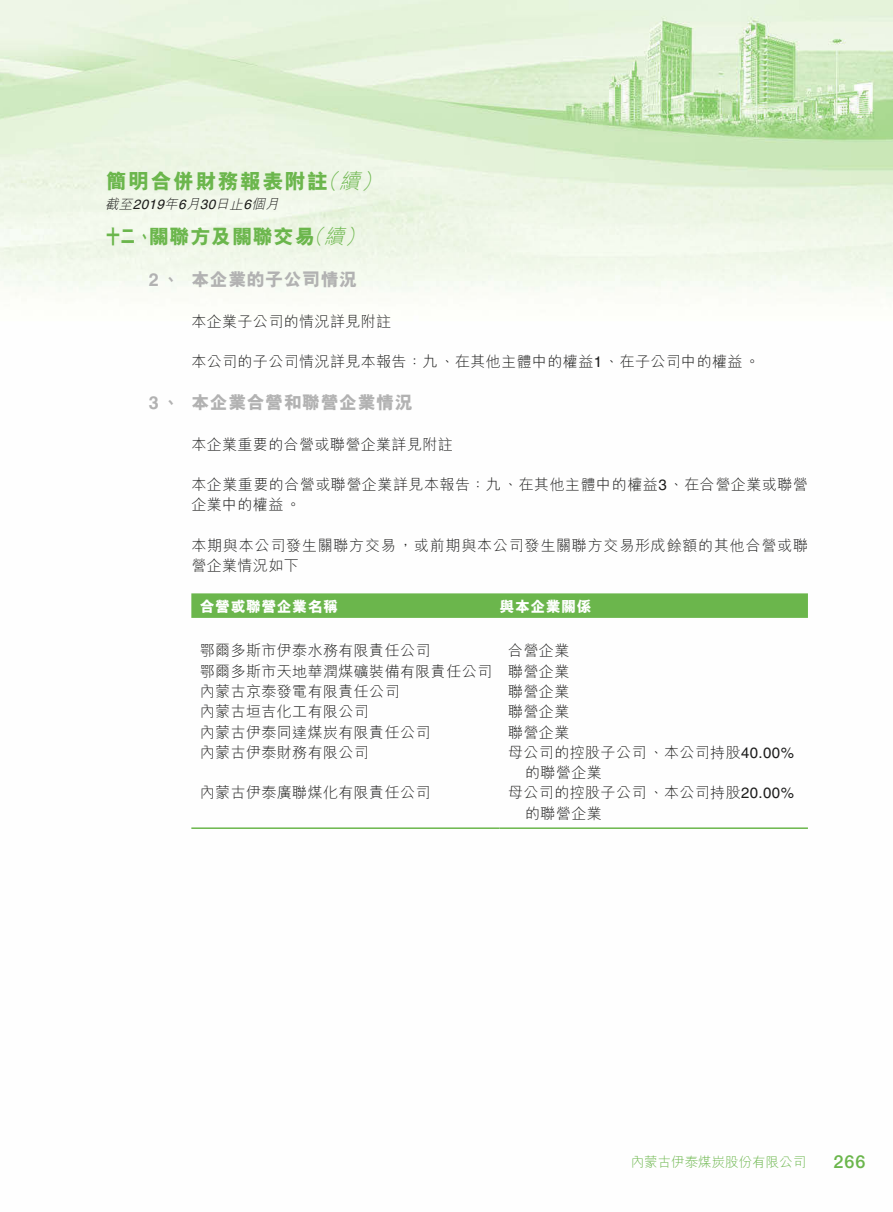
<style>
.page{position:relative;width:893px;height:1212px;background:#fff}
.page>*{position:absolute;margin:0;border:0;box-sizing:border-box;transform-origin:0 0}
.t1{font:800 21px "M Hei HK";letter-spacing:.06em;color:#6bb64c}
.t2{font:800 20.25px "M Hei HK";letter-spacing:.025em;color:#6bb64c;scale:.7 1}
.t3{font:800 18px "M Hei HK";letter-spacing:.025em;color:#b2b2b2}
.t4{font:500 18px "Helvetica Neue LT Std";color:#6bb64c}
.t5{font:300 15px/20.2px "M Hei HK";letter-spacing:.025em;color:#1c1c1b}
.t6{font:300 15px/20.2px "M Hei HK";letter-spacing:.055em;color:#1c1c1b}
.t7{font:800 15px "M Hei HK";letter-spacing:.025em;color:#fff}
.t8{font:italic 300 13.5px "M Hei HK";color:#1c1c1b}
.t9{font:300 13.5px "M Hei HK";color:#6bb64c}
.s1{font-weight:300;font-style:italic}
.s2{font-family:"Helvetica LT Std";font-weight:400}
.s3{font-family:"Helvetica LT Std";font-weight:700}
</style>
<div class="page">
<img style="left:0;top:0;width:893px;height:299px">
<svg style="left:191px;top:593px;width:617px;height:25px;background:#6db74f"></svg>
<hr style="left:191px;top:827px;width:309px;height:2px;background:#6bb64c">
<hr style="left:500px;top:827px;width:308px;height:2px;background:#6bb64c">
<h1 class="t1" style="left:106px;top:167px;width:284px">簡明合併財務報表附註<span class="s1">（續）</span></h1>
<p class="t8" style="left:105px;top:195px;width:179px">截至<span class="s2">2019</span>年<span class="s2">6</span>月<span class="s2">30</span>日止<span class="s2">6</span>個月</p>
<h2 class="t2" style="left:106px;top:223px;width:380px">十二、關聯方及關聯交易<span class="s1">（續）</span></h2>
<p class="t3" style="left:149px;top:267px;width:210px"><span class="s3">2</span>、 本企業的子公司情況</p>
<p class="t5" style="left:191px;top:310px;width:201px">本企業子公司的情況詳見附註</p>
<p class="t5" style="left:191px;top:351px;width:570px">本公司的子公司情況詳見本報告：九、在其他主體中的權益<span class="s2">1</span>、在子公司中的權益。</p>
<p class="t3" style="left:149px;top:390px;width:265px"><span class="s3">3</span>、 本企業合營和聯營企業情況</p>
<p class="t5" style="left:191px;top:433px;width:263px">本企業重要的合營或聯營企業詳見附註</p>
<p class="t5" style="left:191px;top:474px;width:618px">本企業重要的合營或聯營企業詳見本報告：九、在其他主體中的權益<span class="s2">3</span>、在合營企業或聯營企業中的權益。</p>
<p class="t6" style="left:191px;top:535px;width:618px">本期與本公司發生關聯方交易，或前期與本公司發生關聯方交易形成餘額的其他合營或聯營企業情況如下</p>
<p class="t7" style="left:200px;top:596px;width:140px">合營或聯營企業名稱</p>
<p class="t7" style="left:500px;top:596px;width:94px">與本企業關係</p>
<p class="t5" style="left:200px;top:640px;width:232px">鄂爾多斯市伊泰水務有限責任公司</p>
<p class="t5" style="left:200px;top:640px;width:371px;text-align:justify;text-indent:308px">合營企業鄂爾多斯市天地華潤煤礦裝備有限責任公司 聯營企業內蒙古京泰發電有限責任公司</p>
<p class="t5" style="left:508px;top:681px;width:63px">聯營企業</p>
<p class="t5" style="left:200px;top:701px;width:171px">內蒙古垣吉化工有限公司</p>
<p class="t5" style="left:508px;top:701px;width:63px">聯營企業</p>
<p class="t5" style="left:200px;top:721px;width:232px">內蒙古伊泰同達煤炭有限責任公司</p>
<p class="t5" style="left:508px;top:721px;width:63px">聯營企業</p>
<p class="t5" style="left:200px;top:741px;width:171px">內蒙古伊泰財務有限公司</p>
<p class="t5" style="left:525px;top:741px;width:270px;text-indent:-17px">母公司的控股子公司、本公司持股<span class="s2">40.00%</span>的聯營企業</p>
<p class="t5" style="left:200px;top:782px;width:232px">內蒙古伊泰廣聯煤化有限責任公司</p>
<p class="t5" style="left:525px;top:782px;width:270px;text-indent:-17px">母公司的控股子公司、本公司持股<span class="s2">20.00%</span>的聯營企業</p>
<p class="t9" style="left:631px;top:1152px;width:177px">內蒙古伊泰煤炭股份有限公司</p>
<p class="t4" style="left:833px;top:1151px;width:34px">266</p>
</div>
